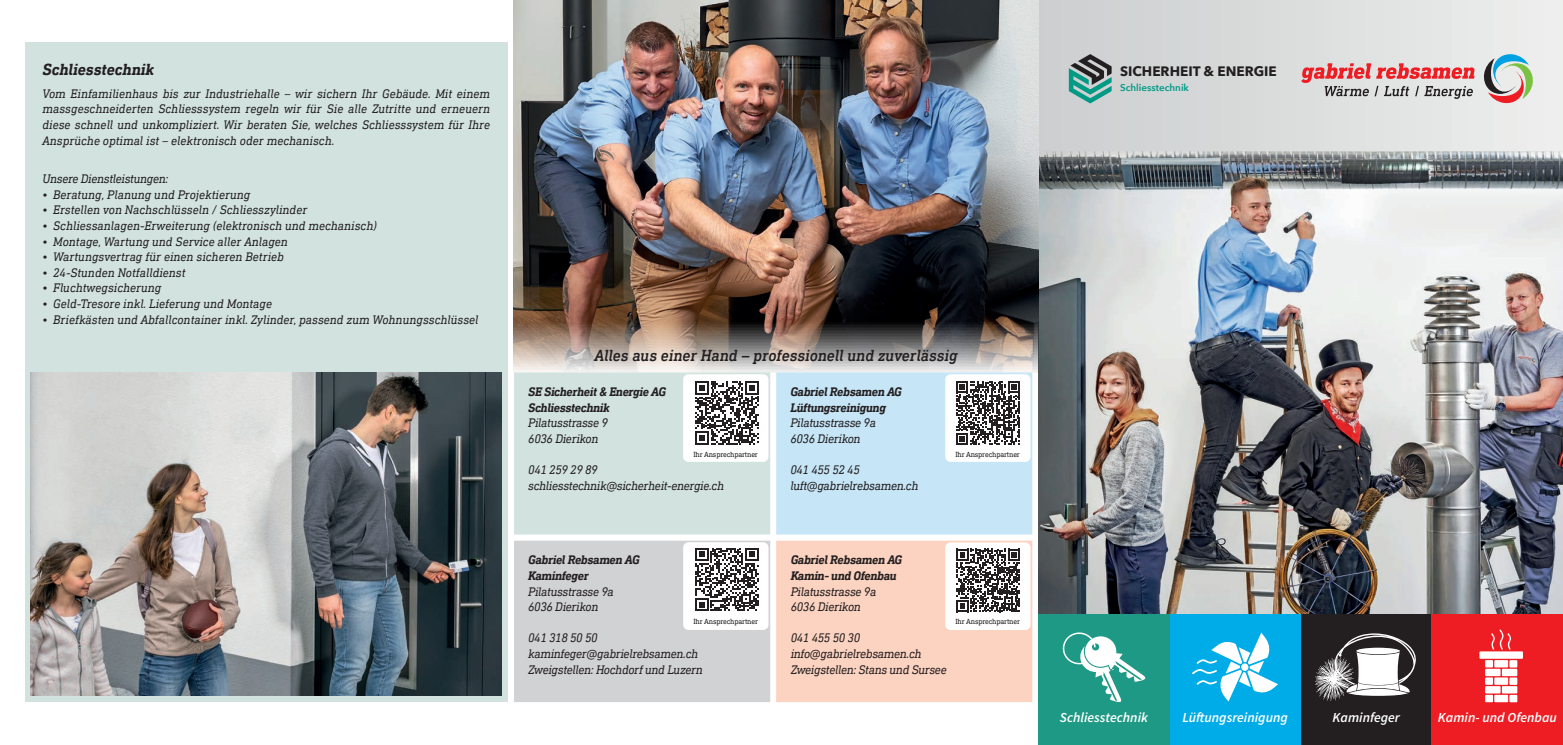
<style>
.page{position:relative;width:1563px;height:745px;background:#fff}
.page>*{position:absolute;margin:0;border:0;box-sizing:border-box;transform-origin:0 0}
.t1{font:italic 500 16.25px "DIN Next Slab Pro";color:#231f20}
.t2{font:italic 700 16.25px "DIN Next Slab Pro";color:#231f20}
.t3{font:italic 13.75px "Source Sans Variable";color:#fff}
.t4{font:700 13.62px "Avenir Next";color:#231f20}
.t5{font:italic 12.5px/15.6px "DIN Next Slab Pro";color:#231f20;text-align:justify}
.t6{font:italic 12.5px/15.6px "DIN Next Slab Pro";letter-spacing:-.025em;color:#231f20}
.t7{font:italic 700 12.5px/15.6px "DIN Next Slab Pro";letter-spacing:-.025em;color:#231f20}
.t8{font:600 9.75px "Avenir Next";color:#009a85}
.t9{font:7.5px "DIN Next Slab Pro";letter-spacing:-.025em;color:#231f20}
</style>
<div class="page">
<div style="left:25px;top:43px;width:483px;height:658px;background:#d2e3df"></div>
<div style="left:1038px;top:0;width:525px;height:162px;background:linear-gradient(to right,#cbcdcf,#edeeed)"></div>
<img style="left:1038px;top:151px;width:525px;height:462px">
<img style="left:514px;top:0;width:524px;height:372px">
<img style="left:31px;top:372px;width:471px;height:323px">
<svg style="left:776px;top:540px;width:256px;height:161px;background:#eeccbd"></svg>
<svg style="left:514px;top:372px;width:256px;height:162px;background:#cddbd8"></svg>
<svg style="left:514px;top:540px;width:256px;height:161px;background:#cdced0"></svg>
<svg style="left:776px;top:372px;width:256px;height:162px;background:#c4deec"></svg>
<svg style="left:1301px;top:63px;width:173px;height:36px;background:#d4a7a8"></svg>
<svg style="left:1482px;top:53px;width:52px;height:51px;background:#b8bbb5"></svg>
<svg style="left:1069px;top:54px;width:42px;height:49px;background:#6d9893"></svg>
<div style="left:1300px;top:613px;width:131px;height:131px;background:#231f20"></div>
<div style="left:1169px;top:613px;width:131px;height:131px;background:#00ace7"></div>
<div style="left:1431px;top:613px;width:132px;height:131px;background:#ee1d23"></div>
<div style="left:1038px;top:613px;width:131px;height:131px;background:#1d9985"></div>
<svg style="left:1063px;top:632px;width:82px;height:69px"></svg>
<svg style="left:1315px;top:633px;width:101px;height:67px"></svg>
<svg style="left:1479px;top:629px;width:44px;height:72px"></svg>
<svg style="left:1192px;top:632px;width:86px;height:69px"></svg>
<h1 class="t2" style="left:43px;top:60px;width:113px">Schliesstechnik</h1>
<p class="t5" style="left:43px;top:85px;width:449px">Vom Einfamilienhaus bis zur Industriehalle – wir sichern Ihr Gebäude. Mit einem massgeschneiderten Schliesssystem regeln wir für Sie alle Zutritte und erneuern diese schnell und unkompliziert. Wir beraten Sie, welches Schliesssystem für Ihre Ansprüche optimal ist – elektronisch oder mechanisch.</p>
<p class="t6" style="left:43px;top:171px;width:127px">Unsere Dienstleistungen:</p>
<p class="t5" style="left:43px;top:186px;width:209px">• Beratung, Planung und Projektierung</p>
<p class="t5" style="left:43px;top:202px;width:266px">• Erstellen von Nachschlüsseln / Schliesszylinder</p>
<p class="t5" style="left:43px;top:217px;width:336px">• Schliessanlagen-Erweiterung (elektronisch und mechanisch)</p>
<p class="t5" style="left:43px;top:233px;width:247px">• Montage, Wartung und Service aller Anlagen</p>
<p class="t5" style="left:43px;top:249px;width:243px">• Wartungsvertrag für einen sicheren Betrieb</p>
<p class="t5" style="left:43px;top:264px;width:145px">• 24-Stunden Notfalldienst</p>
<p class="t5" style="left:43px;top:280px;width:120px">• Fluchtwegsicherung</p>
<p class="t5" style="left:43px;top:296px;width:231px">• Geld-Tresore inkl. Lieferung und Montage</p>
<p class="t5" style="left:43px;top:311px;width:437px">• Briefkästen und Abfallcontainer inkl. Zylinder, passend zum Wohnungsschlüssel</p>
<h1 class="t1" style="left:594px;top:345px;width:365px">Alles aus einer Hand – professionell und zuverlässig</h1>
<p class="t7" style="left:528px;top:383px;width:139px">SE Sicherheit &amp; Energie AG<br>Schliesstechnik</p>
<p class="t6" style="left:528px;top:415px;width:81px">Pilatusstrasse 9<br>6036 Dierikon</p>
<p class="t6" style="left:528px;top:462px;width:197px">041 259 29 89 schliesstechnik@sicherheit-energie.ch</p>
<p class="t9" style="left:693px;top:449px;width:66px">Ihr Ansprechpartner</p>
<p class="t7" style="left:528px;top:551px;width:113px">Gabriel Rebsamen AG<br>Kaminfeger</p>
<p class="t6" style="left:528px;top:583px;width:87px">Pilatusstrasse 9a<br>6036 Dierikon</p>
<p class="t6" style="left:528px;top:629px;width:176px">041 318 50 50 kaminfeger@gabrielrebsamen.ch<br>Zweigstellen: Hochdorf und Luzern</p>
<p class="t9" style="left:693px;top:617px;width:66px">Ihr Ansprechpartner</p>
<p class="t7" style="left:790px;top:383px;width:113px">Gabriel Rebsamen AG<br>Lüftungsreinigung</p>
<p class="t6" style="left:790px;top:415px;width:87px">Pilatusstrasse 9a<br>6036 Dierikon</p>
<p class="t6" style="left:790px;top:462px;width:130px">041 455 52 45 luft@gabrielrebsamen.ch</p>
<p class="t9" style="left:955px;top:449px;width:66px">Ihr Ansprechpartner</p>
<p class="t7" style="left:790px;top:551px;width:113px">Gabriel Rebsamen AG<br>Kamin- und Ofenbau</p>
<p class="t6" style="left:790px;top:583px;width:87px">Pilatusstrasse 9a<br>6036 Dierikon</p>
<p class="t6" style="left:790px;top:629px;width:157px">041 455 50 30 info@gabrielrebsamen.ch<br>Zweigstellen: Stans und Sursee</p>
<p class="t9" style="left:955px;top:617px;width:66px">Ihr Ansprechpartner</p>
<p class="t4" style="left:1120px;top:60px;width:158px">SICHERHEIT &amp; ENERGIE</p>
<p class="t8" style="left:1120px;top:79px;width:70px">Schliesstechnik</p>
<p class="t3" style="left:1060px;top:709px;width:90px">Schliesstechnik</p>
<p class="t3" style="left:1182px;top:709px;width:107px">Lüftungsreinigung</p>
<p class="t3" style="left:1332px;top:709px;width:69px">Kaminfeger</p>
<p class="t3" style="left:1438px;top:709px;width:120px">Kamin- und Ofenbau</p>
</div>
